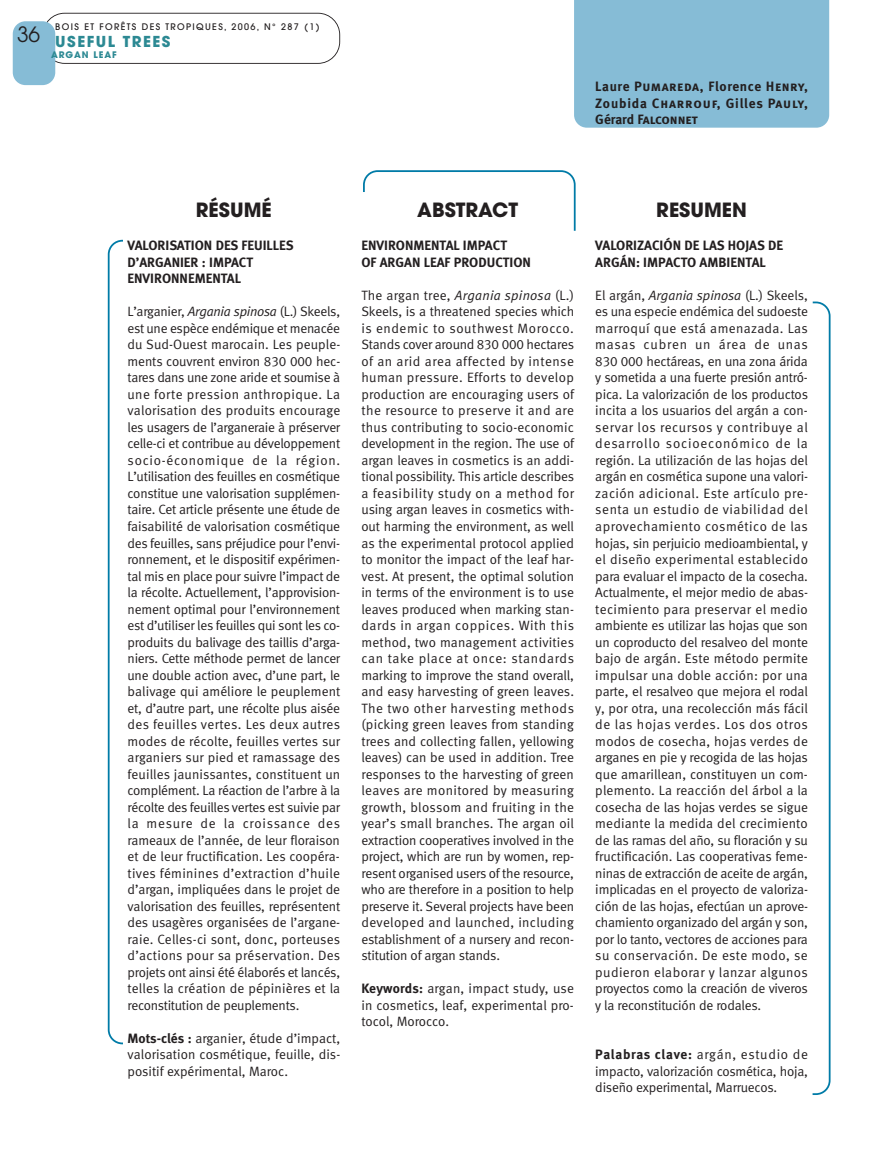
<style>
.page{position:relative;width:893px;height:1149px;background:#fff}
.page>*{position:absolute;margin:0;border:0;box-sizing:border-box;transform-origin:0 0}
.t1{font:21px "Avant Garde";color:#231f20}
.t2{font:700 19.5px "Avant Garde";color:#231f20}
.t3{font:700 15px "Avant Garde";letter-spacing:.1em;color:#2c8993}
.t4{font:13.5px/16.5px "Meta Normal LF";letter-spacing:-.015em;color:#231f20;text-align:justify}
.t5{font:13.5px/16.5px "Meta Bold LF";color:#231f20}
.t6{font:13.5px/16.5px "Meta Bold LF Caps";letter-spacing:.045em;color:#231f20;text-align:justify}
.t7{font:500 9px "Avant Garde";letter-spacing:.15em;color:#231f20}
.t8{font:700 9px "Avant Garde";letter-spacing:.1em;color:#2c8993}
.s1{font-family:"Meta Bold LF"}
.s2{font-style:italic}
</style>
<div class="page">
<svg style="left:108px;top:240px;width:15px;height:803px"></svg>
<svg style="left:813px;top:301px;width:17px;height:793px"></svg>
<svg style="left:363px;top:170px;width:213px;height:61px"></svg>
<svg style="left:46px;top:13px;width:294px;height:51px"></svg>
<div style="left:340px;top:192px;width:226px;height:926px;background:#fff"></div>
<div style="left:13px;top:21px;width:42px;height:64px;background:#86bcd6;border-radius:13px"></div>
<div style="left:574px;top:0;width:255px;height:128px;background:#86bcd6"></div>
<h1 class="t1" style="left:17px;top:26px;width:25px">36</h1>
<p class="t7" style="left:55px;top:23px;width:266px">BOIS ET FORÊTS DES TROPIQUES, 2006, N° 287 (1)</p>
<p class="t3" style="left:55px;top:36px;width:117px">USEFUL TREES</p>
<p class="t8" style="left:51px;top:51px;width:67px">ARGAN LEAF</p>
<p class="t6" style="left:595px;top:79px;width:214px"><span class="s1">Laure</span> Pumareda, <span class="s1">Florence</span> Henry, <span class="s1">Zoubida</span> Charrouf, <span class="s1">Gilles</span> Pauly, <span class="s1">Gérard</span> Falconnet</p>
<h2 class="t2" style="left:196px;top:203px;width:77px">RÉSUMÉ</h2>
<p class="t5" style="left:128px;top:238px;width:168px">VALORISATION DES FEUILLES<br>D’ARGANIER : IMPACT<br>ENVIRONNEMENTAL</p>
<p class="t4" style="left:128px;top:304px;width:214px">L’arganier, <span class="s2">Argania spinosa</span> (L.) Skeels, est une espèce endémique et menacée du Sud-Ouest marocain. Les peuple&shy;ments couvrent environ 830 000 hec&shy;tares dans une zone aride et soumise à une forte pression anthropique. La valorisation des produits encourage les usagers de l’arganeraie à préserver celle-ci et contribue au développement socio-économique de la région.<br>L’utilisation des feuilles en cosmétique constitue une valorisation supplémen&shy;taire. Cet article présente une étude de faisabilité de valorisation cosmétique des feuilles, sans préjudice pour l’envi&shy;ronnement, et le dispositif expérimen&shy;tal mis en place pour suivre l’impact de la récolte. Actuellement, l’approvision&shy;nement optimal pour l’environnement est d’utiliser les feuilles qui sont les co&shy;produits du balivage des taillis d’arga&shy;niers. Cette méthode permet de lancer une double action avec, d’une part, le balivage qui améliore le peuplement et, d’autre part, une récolte plus aisée des feuilles vertes. Les deux autres modes de récolte, feuilles vertes sur arganiers sur pied et ramassage des feuilles jaunissantes, constituent un complément. La réaction de l’arbre à la récolte des feuilles vertes est suivie par la mesure de la croissance des rameaux de l’année, de leur floraison et de leur fructification. Les coopéra&shy;tives féminines d’extraction d’huile d’argan, impliquées dans le projet de valorisation des feuilles, représentent des usagères organisées de l’argane&shy;raie. Celles-ci sont, donc, porteuses d’actions pour sa préservation. Des projets ont ainsi été élaborés et lancés, telles la création de pépinières et la reconstitution de peuplements.</p>
<p class="t4" style="left:128px;top:1030px;width:214px"><span class="s1">Mots-clés :</span> arganier, étude d’impact, valorisation cosmétique, feuille, dis&shy;positif expérimental, Maroc.</p>
<h2 class="t2" style="left:417px;top:203px;width:102px">ABSTRACT</h2>
<p class="t5" style="left:361px;top:238px;width:171px">ENVIRONMENTAL IMPACT<br>OF ARGAN LEAF PRODUCTION</p>
<p class="t4" style="left:361px;top:288px;width:214px">The argan tree, <span class="s2">Argania spinosa</span> (L.)<br>Skeels, is a threatened species which is endemic to southwest Morocco.<br>Stands cover around 830 000 hectares of an arid area affected by intense human pressure. Efforts to develop production are encouraging users of the resource to preserve it and are thus contributing to socio-economic development in the region. The use of argan leaves in cosmetics is an addi&shy;tional possibility. This article describes a feasibility study on a method for using argan leaves in cosmetics with&shy;out harming the environment, as well as the experimental protocol applied to monitor the impact of the leaf har&shy;vest. At present, the optimal solution in terms of the environment is to use leaves produced when marking stan&shy;dards in argan coppices. With this method, two management activities can take place at once: standards marking to improve the stand overall, and easy harvesting of green leaves.<br>The two other harvesting methods (picking green leaves from standing trees and collecting fallen, yellowing leaves) can be used in addition. Tree responses to the harvesting of green leaves are monitored by measuring growth, blossom and fruiting in the year’s small branches. The argan oil extraction cooperatives involved in the project, which are run by women, rep&shy;resent organised users of the resource, who are therefore in a position to help preserve it. Several projects have been developed and launched, including establishment of a nursery and recon&shy;stitution of argan stands.</p>
<p class="t4" style="left:361px;top:981px;width:214px"><span class="s1">Keywords:</span> argan, impact study, use in cosmetics, leaf, experimental pro&shy;tocol, Morocco.</p>
<h2 class="t2" style="left:656px;top:203px;width:92px">RESUMEN</h2>
<p class="t5" style="left:595px;top:238px;width:189px">VALORIZACIÓN DE LAS HOJAS DE<br>ARGÁN: IMPACTO AMBIENTAL</p>
<p class="t4" style="left:595px;top:288px;width:214px">El argán, <span class="s2">Argania spinosa</span> (L.) Skeels, es una especie endémica del sudoeste marroquí que está amenazada. Las masas cubren un área de unas 830 000 hectáreas, en una zona árida y sometida a una fuerte presión antró&shy;pica. La valorización de los productos incita a los usuarios del argán a con&shy;servar los recursos y contribuye al desarrollo socioeconómico de la región. La utilización de las hojas del argán en cosmética supone una valori&shy;zación adicional. Este artículo pre&shy;senta un estudio de viabilidad del aprovechamiento cosmético de las hojas, sin perjuicio medioambiental, y el diseño experimental establecido para evaluar el impacto de la cosecha.<br>Actualmente, el mejor medio de abas&shy;tecimiento para preservar el medio ambiente es utilizar las hojas que son un coproducto del resalveo del monte bajo de argán. Este método permite impulsar una doble acción: por una parte, el resalveo que mejora el rodal y, por otra, una recolección más fácil de las hojas verdes. Los dos otros modos de cosecha, hojas verdes de arganes en pie y recogida de las hojas que amarillean, constituyen un com&shy;plemento. La reacción del árbol a la cosecha de las hojas verdes se sigue mediante la medida del crecimiento de las ramas del año, su floración y su fructificación. Las cooperativas feme&shy;ninas de extracción de aceite de argán, implicadas en el proyecto de valoriza&shy;ción de las hojas, efectúan un aprove&shy;chamiento organizado del argán y son, por lo tanto, vectores de acciones para su conservación. De este modo, se pudieron elaborar y lanzar algunos proyectos como la creación de viveros y la reconstitución de rodales.</p>
<p class="t4" style="left:595px;top:1047px;width:214px"><span class="s1">Palabras clave:</span> argán, estudio de impacto, valorización cosmética, hoja, diseño experimental, Marruecos.</p>
</div>
